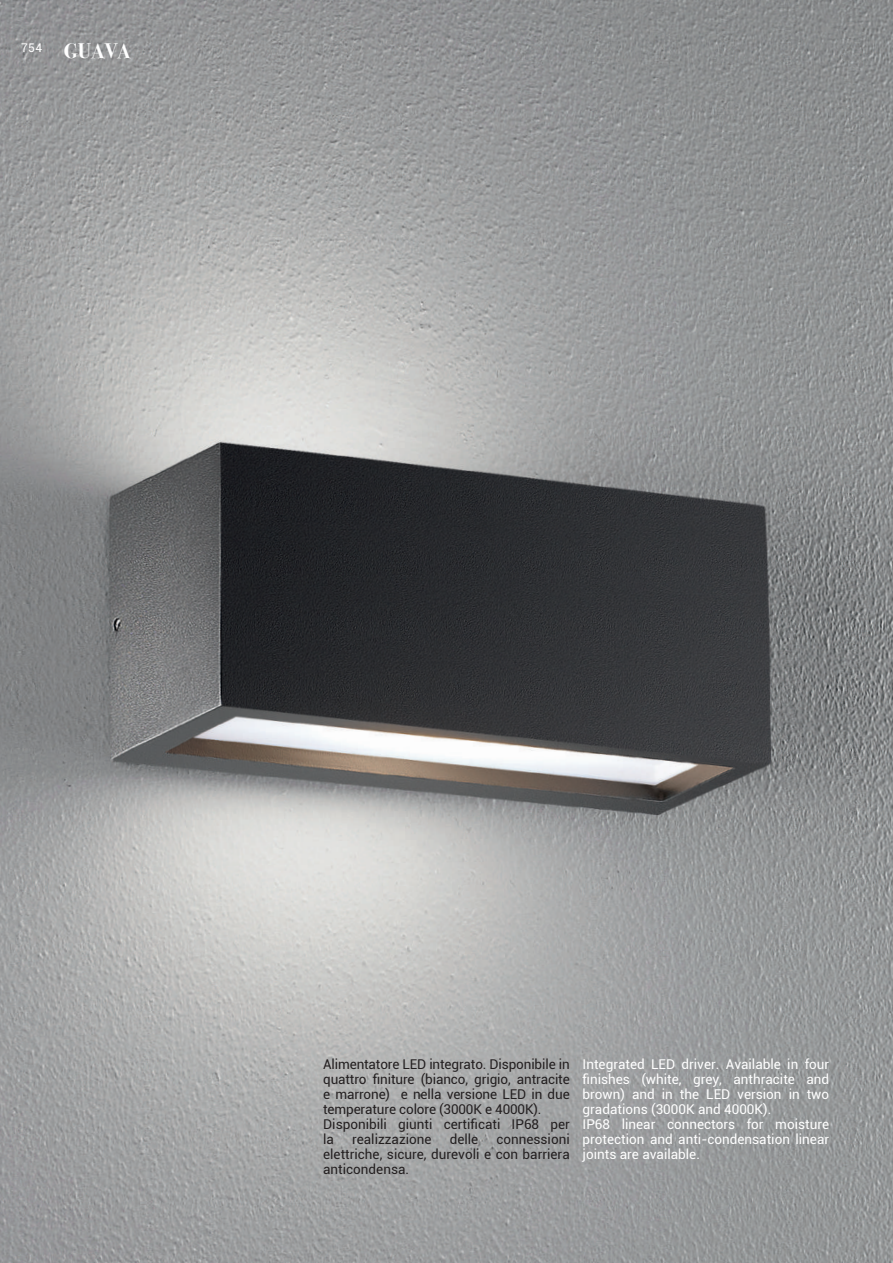
<style>
.page{position:relative;width:893px;height:1263px;background:#fff}
.page>*{position:absolute;margin:0;border:0;box-sizing:border-box;transform-origin:0 0}
.t1{font:700 21px "Bodoni Svty Two ITCTT";color:#fff}
.t2{font:13.5px/15px "Roboto";letter-spacing:-.01em;color:#231f20}
.t3{font:13.5px/15px "Roboto";color:#fff}
.t4{font:12px "Roboto";color:#fff}
</style>
<div class="page">
<img style="left:0;top:0;width:893px;height:1263px">
<p class="t4" style="left:21px;top:39px;width:22px">754</p>
<h1 class="t1" style="left:64px;top:33px;width:69px">GUAVA</h1>
<p class="t2" style="left:323px;top:1056px;width:248px">Alimentatore LED integrato. Disponibile in quattro finiture (bianco, grigio, antracite e marrone) e nella versione LED in due temperature colore (3000K e 4000K).<br>Disponibili giunti certificati IP68 per la</p>
<p class="t2" style="left:323px;top:1131px;width:248px;text-align:justify;text-indent:173px">connessioni elettriche, sicure, durevoli e con barriera anticondensa.</p>
<p class="t2" style="left:352px;top:1131px;width:81px">realizzazione</p>
<p class="t2" style="left:450px;top:1131px;width:30px">delle</p>
<p class="t3" style="left:583px;top:1056px;width:248px">Integrated LED driver. Available in four finishes (white, grey, anthracite and brown) and in the LED version in two gradations (3000K and 4000K).<br>IP68 linear connectors for moisture protection and anti-condensation linear joints are available.</p>
</div>
